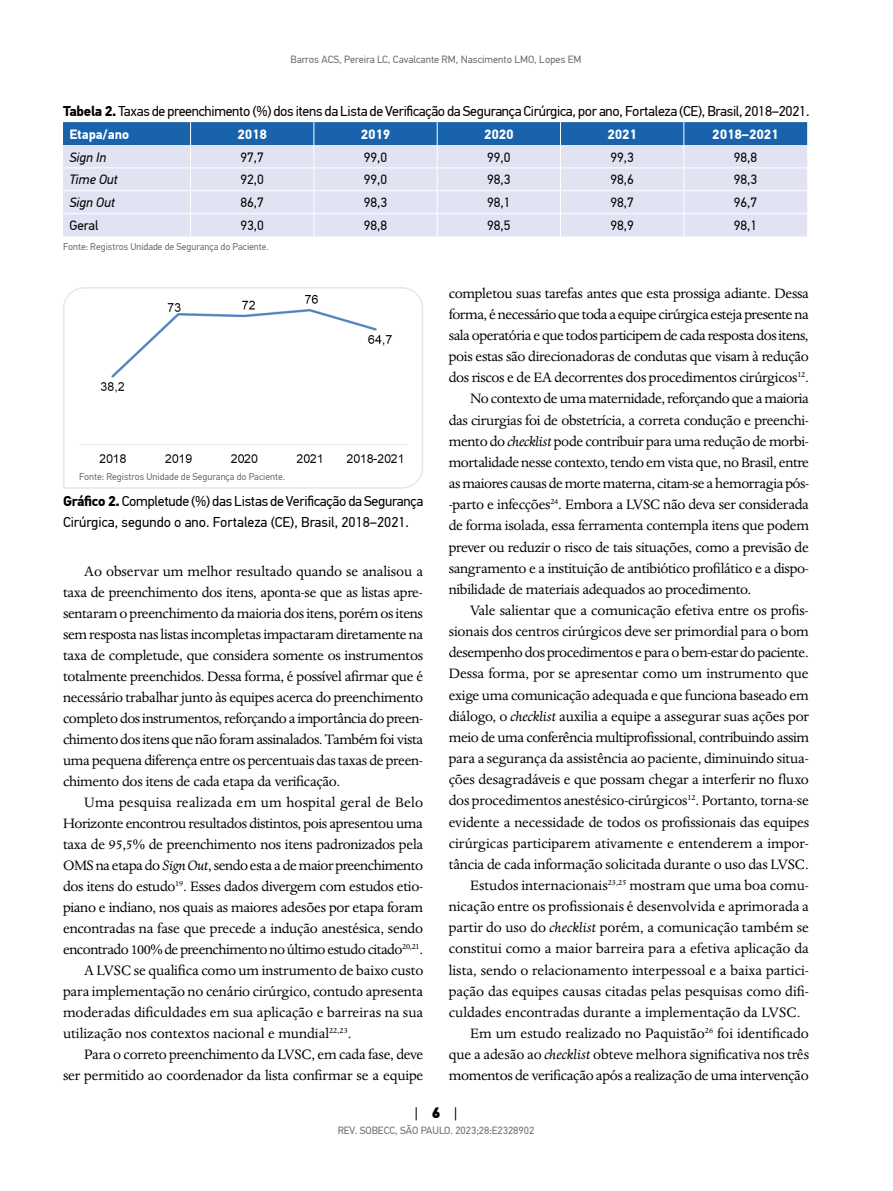
<style>
.page{position:relative;width:893px;height:1191px;background:#fff}
.page>*{position:absolute;margin:0;border:0;box-sizing:border-box;transform-origin:0 0}
.t1{font:15.75px/21px "Dante MT Std";letter-spacing:-.02em;color:#000;text-align:justify}
.t2{font:15.75px "Dante MT Std";color:#000}
.t3{font:15.75px "Dante MT Std";letter-spacing:.01em;color:#000}
.t4{font:15px "PF Din Text Pro";color:#000}
.t5{font:14.55px "Times New Roman";color:#000}
.t6{font:14.25px/21px "PF Din Text Pro";letter-spacing:-.02em;color:#000}
.t7{font:13.5px "PF Din Text Pro";color:#000}
.t8{font:700 13.5px "PF Din Text Pro";color:#fff}
.t9{font:italic 13.5px "PF Din Text Pro";color:#000}
.t10{font:10.5px "PF Din Text Pro";color:#6d6e71}
.t11{font:9.75px "PF Din Text Pro";color:#6d6e71}
.s1{font-weight:700}
.s2{font-style:italic}
.s3{font-weight:900}
</style>
<div class="page">
<svg style="left:63px;top:122px;width:744px;height:114px;background:#b9c9e4"></svg>
<svg style="left:63px;top:287px;width:360px;height:202px"></svg>
<p class="t10" style="left:291px;top:53px;width:292px">Barros ACS, Pereira LC, Cavalcante RM, Nascimento LMO, Lopes EM</p>
<p class="t6" style="left:63px;top:100px;width:748px"><span class="s1">Tabela 2.</span> Taxas de preenchimento (%) dos itens da Lista de Verificação da Segurança Cirúrgica, por ano, Fortaleza (CE), Brasil, 2018–2021.</p>
<p class="t8" style="left:69px;top:126px;width:61px">Etapa/ano</p>
<p class="t8" style="left:237px;top:126px;width:31px">2018</p>
<p class="t8" style="left:361px;top:126px;width:31px">2019</p>
<p class="t8" style="left:484px;top:126px;width:31px">2020</p>
<p class="t8" style="left:607px;top:126px;width:31px">2021</p>
<p class="t8" style="left:712px;top:126px;width:68px">2018–2021</p>
<p class="t9" style="left:69px;top:149px;width:39px">Sign In</p>
<p class="t7" style="left:240px;top:149px;width:25px">97,7</p>
<p class="t7" style="left:364px;top:149px;width:25px">99,0</p>
<p class="t7" style="left:487px;top:149px;width:25px">99,0</p>
<p class="t7" style="left:610px;top:149px;width:25px">99,3</p>
<p class="t7" style="left:734px;top:149px;width:25px">98,8</p>
<p class="t9" style="left:69px;top:172px;width:50px">Time Out</p>
<p class="t7" style="left:240px;top:172px;width:25px">92,0</p>
<p class="t7" style="left:364px;top:172px;width:25px">99,0</p>
<p class="t7" style="left:487px;top:172px;width:25px">98,3</p>
<p class="t7" style="left:610px;top:172px;width:25px">98,6</p>
<p class="t7" style="left:734px;top:172px;width:25px">98,3</p>
<p class="t9" style="left:69px;top:195px;width:47px">Sign Out</p>
<p class="t7" style="left:240px;top:195px;width:25px">86,7</p>
<p class="t7" style="left:364px;top:195px;width:25px">98,3</p>
<p class="t7" style="left:487px;top:195px;width:25px">98,1</p>
<p class="t7" style="left:610px;top:195px;width:25px">98,7</p>
<p class="t7" style="left:734px;top:195px;width:25px">96,7</p>
<p class="t7" style="left:69px;top:218px;width:31px">Geral</p>
<p class="t7" style="left:240px;top:218px;width:25px">93,0</p>
<p class="t7" style="left:364px;top:218px;width:25px">98,8</p>
<p class="t7" style="left:487px;top:218px;width:25px">98,5</p>
<p class="t7" style="left:610px;top:218px;width:25px">98,9</p>
<p class="t7" style="left:734px;top:218px;width:25px">98,1</p>
<p class="t11" style="left:63px;top:241px;width:207px">Fonte: Registros Unidade de Segurança do Paciente.</p>
<p class="t11" style="left:79px;top:471px;width:207px">Fonte: Registros Unidade de Segurança do Paciente.</p>
<p class="t5" style="left:3px;top:505px;width:290px">nte: Registros Unidade de Segurança do Paciente.</p>
<p class="t6" style="left:63px;top:490px;width:362px"><span class="s1">Gráfico 2.</span> Completude (%) das Listas de Verificação da Segurança<br>Cirúrgica, segundo o ano. Fortaleza (CE), Brasil, 2018–2021.</p>
<p class="t1" style="left:63px;top:561px;width:362px;text-indent:21px">Ao observar um melhor resultado quando se analisou a taxa de preenchimento dos itens, aponta-se que as listas apre&shy;sentaram o preenchimento da maioria dos itens, porém os itens sem resposta nas listas incompletas impactaram diretamente na taxa de completude, que considera somente os instrumentos totalmente preenchidos. Dessa forma, é possível afirmar que é necessário trabalhar junto às equipes acerca do preenchimento completo dos instrumentos, reforçando a importância do preen&shy;chimento dos itens que não foram assinalados. Também foi vista uma pequena diferença entre os percentuais das taxas de preen&shy;chimento dos itens de cada etapa da verificação.</p>
<p class="t3" style="left:84px;top:793px;width:340px">Uma pesquisa realizada em um hospital geral de Belo</p>
<p class="t1" style="left:63px;top:813px;width:361px">Horizonte encontrou resultados distintos, pois apresentou uma</p>
<p class="t1" style="left:63px;top:834px;width:362px">taxa de 95,5% de preenchimento nos itens padronizados pela</p>
<p class="t1" style="left:63px;top:855px;width:362px">OMS na etapa do <span class="s2">Sign Out</span>, sendo esta a de maior preenchimento</p>
<p class="t1" style="left:63px;top:876px;width:362px">dos itens do estudo<sup>19</sup>. Esses dados divergem com estudos etio-</p>
<p class="t1" style="left:63px;top:897px;width:362px">piano e indiano, nos quais as maiores adesões por etapa foram</p>
<p class="t1" style="left:63px;top:918px;width:362px">encontradas na fase que precede a indução anestésica, sendo</p>
<p class="t1" style="left:63px;top:939px;width:362px">encontrado 100% de preenchimento no último estudo citado<sup>20,21</sup>.</p>
<p class="t1" style="left:84px;top:960px;width:341px">A LVSC se qualifica como um instrumento de baixo custo</p>
<p class="t1" style="left:63px;top:981px;width:362px">para implementação no cenário cirúrgico, contudo apresenta</p>
<p class="t2" style="left:63px;top:1003px;width:362px">moderadas dificuldades em sua aplicação e barreiras na sua</p>
<p class="t2" style="left:63px;top:1024px;width:290px">utilização nos contextos nacional e mundial<sup>22,23</sup>.</p>
<p class="t1" style="left:84px;top:1044px;width:340px">Para o correto preenchimento da LVSC, em cada fase, deve</p>
<p class="t1" style="left:63px;top:1065px;width:362px">ser permitido ao coordenador da lista confirmar se a equipe</p>
<p class="t1" style="left:449px;top:282px;width:362px">completou suas tarefas antes que esta prossiga adiante. Dessa</p>
<p class="t1" style="left:449px;top:304px;width:361px">forma, é necessário que toda a equipe cirúrgica esteja presente na</p>
<p class="t1" style="left:449px;top:325px;width:361px">sala operatória e que todos participem de cada resposta dos itens,</p>
<p class="t1" style="left:449px;top:346px;width:362px">pois estas são direcionadoras de condutas que visam à redução</p>
<p class="t1" style="left:449px;top:367px;width:362px">dos riscos e de EA decorrentes dos procedimentos cirúrgicos<sup>12</sup>.</p>
<p class="t1" style="left:470px;top:388px;width:340px">No contexto de uma maternidade, reforçando que a maioria</p>
<p class="t1" style="left:449px;top:409px;width:362px">das cirurgias foi de obstetrícia, a correta condução e preenchi-</p>
<p class="t1" style="left:449px;top:430px;width:362px">mento do <span class="s2">checklist</span> pode contribuir para uma redução de morbi-</p>
<p class="t1" style="left:449px;top:452px;width:362px">mortalidade nesse contexto, tendo em vista que, no Brasil, entre</p>
<p class="t1" style="left:449px;top:473px;width:362px">as maiores causas de morte materna, citam-se a hemorragia pós-</p>
<p class="t1" style="left:449px;top:494px;width:362px">-parto e infecções<sup>24</sup>. Embora a LVSC não deva ser considerada</p>
<p class="t1" style="left:449px;top:515px;width:362px">de forma isolada, essa ferramenta contempla itens que podem</p>
<p class="t1" style="left:449px;top:536px;width:362px">prever ou reduzir o risco de tais situações, como a previsão de</p>
<p class="t1" style="left:449px;top:557px;width:362px">sangramento e a instituição de antibiótico profilático e a dispo-</p>
<p class="t1" style="left:449px;top:578px;width:304px">nibilidade de materiais adequados ao procedimento.</p>
<p class="t1" style="left:470px;top:600px;width:340px">Vale salientar que a comunicação efetiva entre os profis-</p>
<p class="t1" style="left:449px;top:621px;width:362px">sionais dos centros cirúrgicos deve ser primordial para o bom</p>
<p class="t1" style="left:449px;top:642px;width:361px">desempenho dos procedimentos e para o bem-estar do paciente.</p>
<p class="t1" style="left:449px;top:663px;width:362px">Dessa forma, por se apresentar como um instrumento que</p>
<p class="t1" style="left:449px;top:684px;width:362px">exige uma comunicação adequada e que funciona baseado em</p>
<p class="t1" style="left:449px;top:705px;width:362px">diálogo, o <span class="s2">checklist</span> auxilia a equipe a assegurar suas ações por</p>
<p class="t1" style="left:449px;top:727px;width:362px">meio de uma conferência multiprofissional, contribuindo assim</p>
<p class="t1" style="left:449px;top:748px;width:362px">para a segurança da assistência ao paciente, diminuindo situa-</p>
<p class="t1" style="left:449px;top:769px;width:362px">ções desagradáveis e que possam chegar a interferir no fluxo</p>
<p class="t1" style="left:449px;top:790px;width:362px">dos procedimentos anestésico-cirúrgicos<sup>12</sup>. Portanto, torna-se</p>
<p class="t1" style="left:449px;top:811px;width:362px">evidente a necessidade de todos os profissionais das equipes</p>
<p class="t2" style="left:449px;top:833px;width:362px">cirúrgicas participarem ativamente e entenderem a impor-</p>
<p class="t1" style="left:449px;top:853px;width:362px">tância de cada informação solicitada durante o uso das LVSC.</p>
<p class="t2" style="left:470px;top:876px;width:340px">Estudos internacionais<sup>23,25</sup> mostram que uma boa comu-</p>
<p class="t2" style="left:449px;top:897px;width:362px">nicação entre os profissionais é desenvolvida e aprimorada a</p>
<p class="t2" style="left:449px;top:918px;width:362px">partir do uso do <span class="s2">checklist</span> porém, a comunicação também se</p>
<p class="t2" style="left:449px;top:939px;width:362px">constitui como a maior barreira para a efetiva aplicação da</p>
<p class="t2" style="left:449px;top:960px;width:362px">lista, sendo o relacionamento interpessoal e a baixa partici-</p>
<p class="t2" style="left:449px;top:981px;width:362px">pação das equipes causas citadas pelas pesquisas como difi-</p>
<p class="t2" style="left:449px;top:1003px;width:353px">culdades encontradas durante a implementação da LVSC.</p>
<p class="t2" style="left:470px;top:1024px;width:340px">Em um estudo realizado no Paquistão<sup>26</sup> foi identificado</p>
<p class="t1" style="left:449px;top:1044px;width:362px">que a adesão ao <span class="s2">checklist</span> obteve melhora significativa nos três</p>
<p class="t1" style="left:449px;top:1065px;width:361px">momentos de verificação após a realização de uma intervenção</p>
<p class="t4" style="left:415px;top:1103px;width:44px">| <span class="s3">6</span> |</p>
<p class="t10" style="left:338px;top:1124px;width:198px">REV. SOBECC, SÃO PAULO. 2023;28:E2328902</p>
</div>
